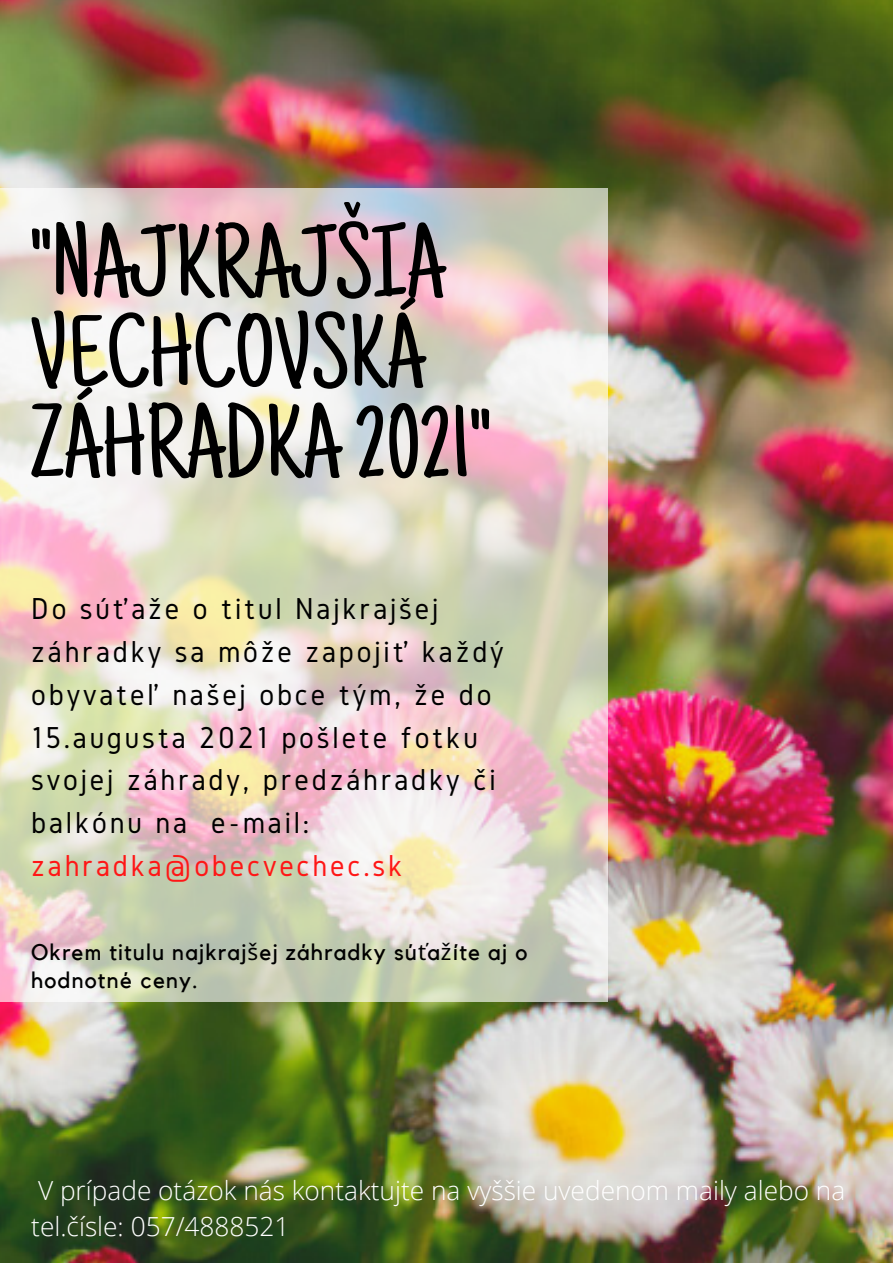
<style>
.page{position:relative;width:893px;height:1263px;background:#fff}
.page>*{position:absolute;margin:0;border:0;box-sizing:border-box;transform-origin:0 0}
.t1{font:105.07px/90.1px "Just Another Hand";color:#000}
.t2{font:31.42px/42.8px "Gidole";letter-spacing:.09em;color:#000}
.t3{font:300 26.25px/36.6px "Open Sans";color:#fff}
.t4{font:22.5px/28.1px "Kollektif";letter-spacing:.05em;color:#000}
.s1{color:#ff1616}
.s2{font-family:"Noto Sans"}
</style>
<div class="page">
<img style="left:0;top:0;width:893px;height:1263px">
<svg style="left:0;top:189px;width:608px;height:813px;background:#e2d6cb"></svg>
<p class="t1" style="left:31px;top:230px;width:460px">"NAJKRAJŠIA<br>VECHCOVSKÁ<br>ZÁHRADKA2021"</p>
<p class="t2" style="left:31px;top:587px;width:474px">Do súťaže o titul Najkrajšej záhradky sa môže zapojiť každý obyvateľ našej obce tým, že do<br>15.augusta 2021 pošlete fotku svojej záhrady, predzáhradky či balkónu na e-mail: <span class="s1">zahradka@obecvechec.sk</span></p>
<p class="t4" style="left:31px;top:938px;width:497px">Okrem titulu najkraj<span class="s2">š</span>ej záhradky sú<span class="s2">ť</span>a<span class="s2">ž</span>íte aj o hodnotné ceny.</p>
<p class="t3" style="left:31px;top:1171px;width:815px">V prípade otázok nás kontaktujte na vyššie uvedenom maily alebo na tel.čísle: 057/4888521</p>
</div>
